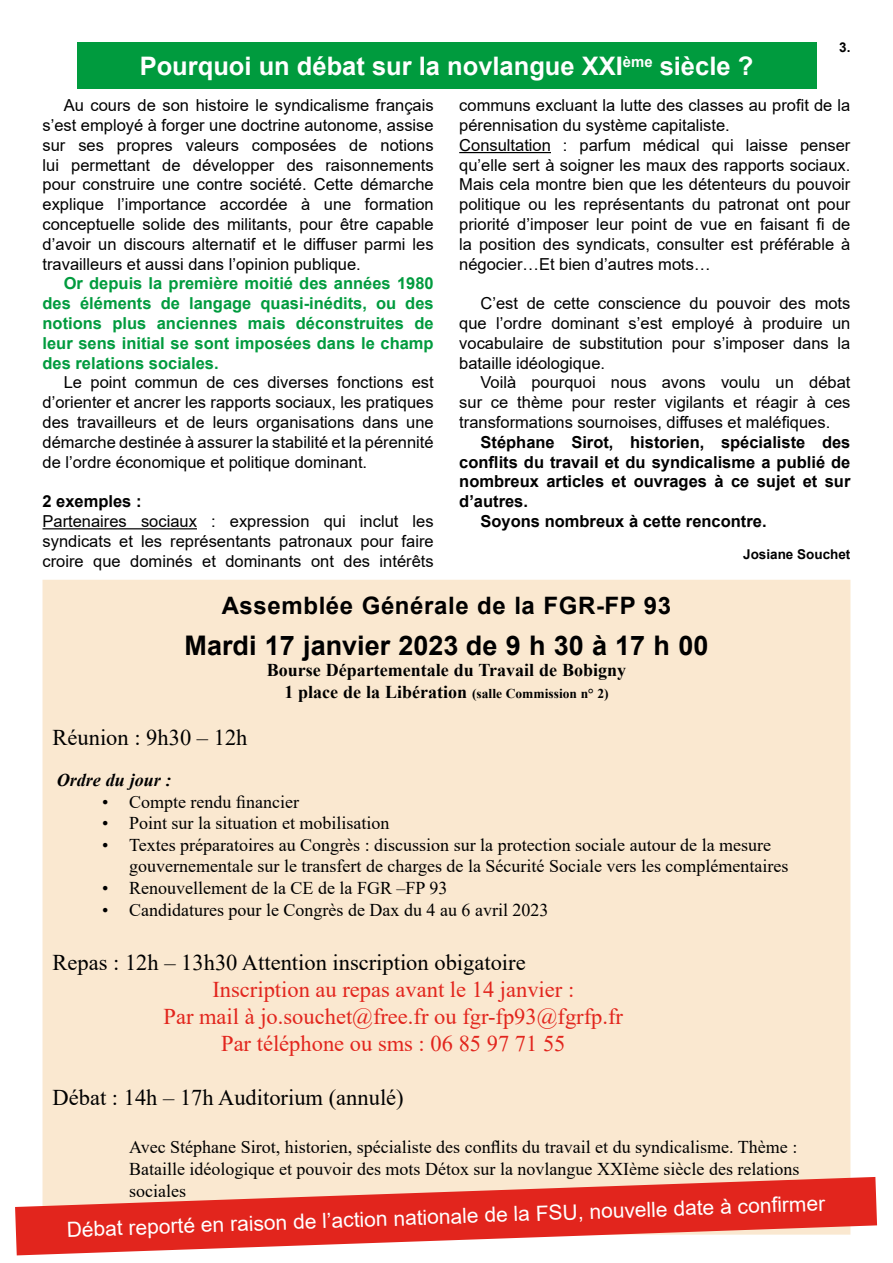
<style>
.page{position:relative;width:893px;height:1263px;background:#fff}
.page>*{position:absolute;margin:0;border:0;box-sizing:border-box;transform-origin:0 0}
.t1{font:700 27px "Arial";color:#000}
.t2{font:700 25.5px "Arial";color:#fff}
.t3{font:700 24px "Arial";letter-spacing:.025em;color:#000}
.t4{font:22.5px/27px "Times New Roman";color:#e2251d;text-align:center}
.t5{font:22.5px "Times New Roman";color:#000}
.t6{font:21px "Arial";color:#fff}
.t7{font:18px/21.6px "Times New Roman";color:#000}
.t8{font:700 18px/21.6px "Times New Roman";color:#000;text-align:center}
.t9{font:italic 700 18px "Times New Roman";color:#000}
.t10{font:16.5px/19.8px "Arial";color:#000;text-align:justify}
.t11{font:700 16.5px/19.8px "Arial";color:#009b3e;text-align:justify}
.t12{font:700 16.5px "Arial";color:#000}
.t13{font:700 13.5px "Arial";color:#000}
.s1{font-size:13.5px}
</style>
<div class="page">
<div style="left:43px;top:580px;width:807px;height:654px;background:#fae8d0"></div>
<hr style="left:43px;top:528px;width:154px;height:1px;background:#000">
<hr style="left:459px;top:152px;width:92px;height:1px;background:#000">
<div style="left:77px;top:43px;width:739px;height:46px;background:#009b3e"></div>
<svg style="left:15px;top:1177px;width:862px;height:78px;fill:#e2251d"></svg>
<h2 class="t2" style="left:140px;top:48px;width:615px">Pourquoi un débat sur la novlangue XXI<sup>ème</sup> siècle ?</h2>
<p class="t13" style="left:839px;top:38px;width:13px">3.</p>
<p class="t10" style="left:43px;top:95px;width:393px;text-indent:21px">Au cours de son histoire le syndicalisme français s’est employé à forger une doctrine autonome, assise sur ses propres valeurs composées de notions lui permettant de développer des raisonnements pour construire une contre société. Cette démarche explique l’importance accordée à une formation conceptuelle solide des militants, pour être capable d’avoir un discours alternatif et le diffuser parmi les travailleurs et aussi dans l’opinion publique.</p>
<p class="t11" style="left:43px;top:274px;width:393px;text-indent:21px">Or depuis la première moitié des années 1980 des éléments de langage quasi-inédits, ou des notions plus anciennes mais déconstruites de leur sens initial se sont imposées dans le champ des relations sociales.</p>
<p class="t10" style="left:43px;top:373px;width:393px;text-indent:21px">Le point commun de ces diverses fonctions est d’orienter et ancrer les rapports sociaux, les pratiques des travailleurs et de leurs organisations dans une démarche destinée à assurer la stabilité et la pérennité de l’ordre économique et politique dominant.</p>
<p class="t12" style="left:43px;top:490px;width:101px">2 exemples :</p>
<p class="t10" style="left:43px;top:511px;width:393px">Partenaires sociaux : expression qui inclut les syndicats et les représentants patronaux pour faire croire que dominés et dominants ont des intérêts</p>
<p class="t10" style="left:459px;top:95px;width:393px;text-align:left">communs excluant la lutte des classes au profit de la pérennisation du système capitaliste.<br>Consultation : parfum médical qui laisse penser qu’elle sert à soigner les maux des rapports sociaux.<br>Mais cela montre bien que les détenteurs du pouvoir politique ou les représentants du patronat ont pour priorité d’imposer leur point de vue en faisant fi de la position des syndicats, consulter est préférable à négocier…Et bien d’autres mots…</p>
<p class="t10" style="left:459px;top:293px;width:393px;text-indent:21px">C’est de cette conscience du pouvoir des mots que l’ordre dominant s’est employé à produire un vocabulaire de substitution pour s’imposer dans la bataille idéologique.</p>
<p class="t10" style="left:459px;top:373px;width:393px;text-indent:21px">Voilà pourquoi nous avons voulu un débat sur ce thème pour rester vigilants et réagir à ces transformations sournoises, diffuses et maléfiques.</p>
<p class="t12" style="left:480px;top:430px;width:371px">Stéphane Sirot, historien, spécialiste des</p>
<p class="t12" style="left:459px;top:450px;width:393px">conflits du travail et du syndicalisme a publié de</p>
<p class="t12" style="left:459px;top:470px;width:393px">nombreux articles et ouvrages à ce sujet et sur</p>
<p class="t12" style="left:459px;top:490px;width:70px">d’autres.</p>
<p class="t12" style="left:480px;top:510px;width:288px">Soyons nombreux à cette rencontre.</p>
<p class="t13" style="left:743px;top:545px;width:109px">Josiane Souchet</p>
<h3 class="t3" style="left:222px;top:588px;width:451px">Assemblée Générale de la FGR-FP 93</h3>
<h1 class="t1" style="left:185px;top:626px;width:525px">Mardi 17 janvier 2023 de 9 h 30 à 17 h 00</h1>
<p class="t8" style="left:267px;top:659px;width:361px">Bourse Départementale du Travail de Bobigny<br>1 place de la Libération <span class="s1">(salle Commission n° 2)</span></p>
<h3 class="t5" style="left:53px;top:721px;width:197px">Réunion : 9h30 – 12h</h3>
<p class="t9" style="left:57px;top:767px;width:116px">Ordre du jour :</p>
<p class="t7" style="left:102px;top:790px;width:198px">• Compte rendu financier</p>
<p class="t7" style="left:102px;top:812px;width:289px">• Point sur la situation et mobilisation</p>
<p class="t7" style="left:129px;top:833px;width:661px;text-indent:-27px">• Textes préparatoires au Congrès : discussion sur la protection sociale autour de la mesure gouvernementale sur le transfert de charges de la Sécurité Sociale vers les complémentaires</p>
<p class="t7" style="left:102px;top:877px;width:347px">• Renouvellement de la CE de la FGR –FP 93</p>
<p class="t7" style="left:102px;top:898px;width:448px">• Candidatures pour le Congrès de Dax du 4 au 6 avril 2023</p>
<h3 class="t5" style="left:53px;top:946px;width:475px">Repas : 12h – 13h30 Attention inscription obigatoire</h3>
<h3 class="t4" style="left:164px;top:975px;width:461px">Inscription au repas avant le 14 janvier :<br>Par mail à jo.souchet@free.fr ou fgr-fp93@fgrfp.fr<br>Par téléphone ou sms : 06 85 97 71 55</h3>
<h3 class="t5" style="left:53px;top:1081px;width:353px">Débat : 14h – 17h Auditorium (annulé)</h3>
<p class="t7" style="left:129px;top:1136px;width:672px">Avec Stéphane Sirot, historien, spécialiste des conflits du travail et du syndicalisme. Thème :<br>Bataille idéologique et pouvoir des mots Détox sur la novlangue XXIème siècle des relations sociales</p>
<p class="t6" style="left:66px;top:1215px;width:760px;rotate:-2deg">Débat reporté en raison de l’action nationale de la FSU, nouvelle date à confi rmer</p>
</div>
